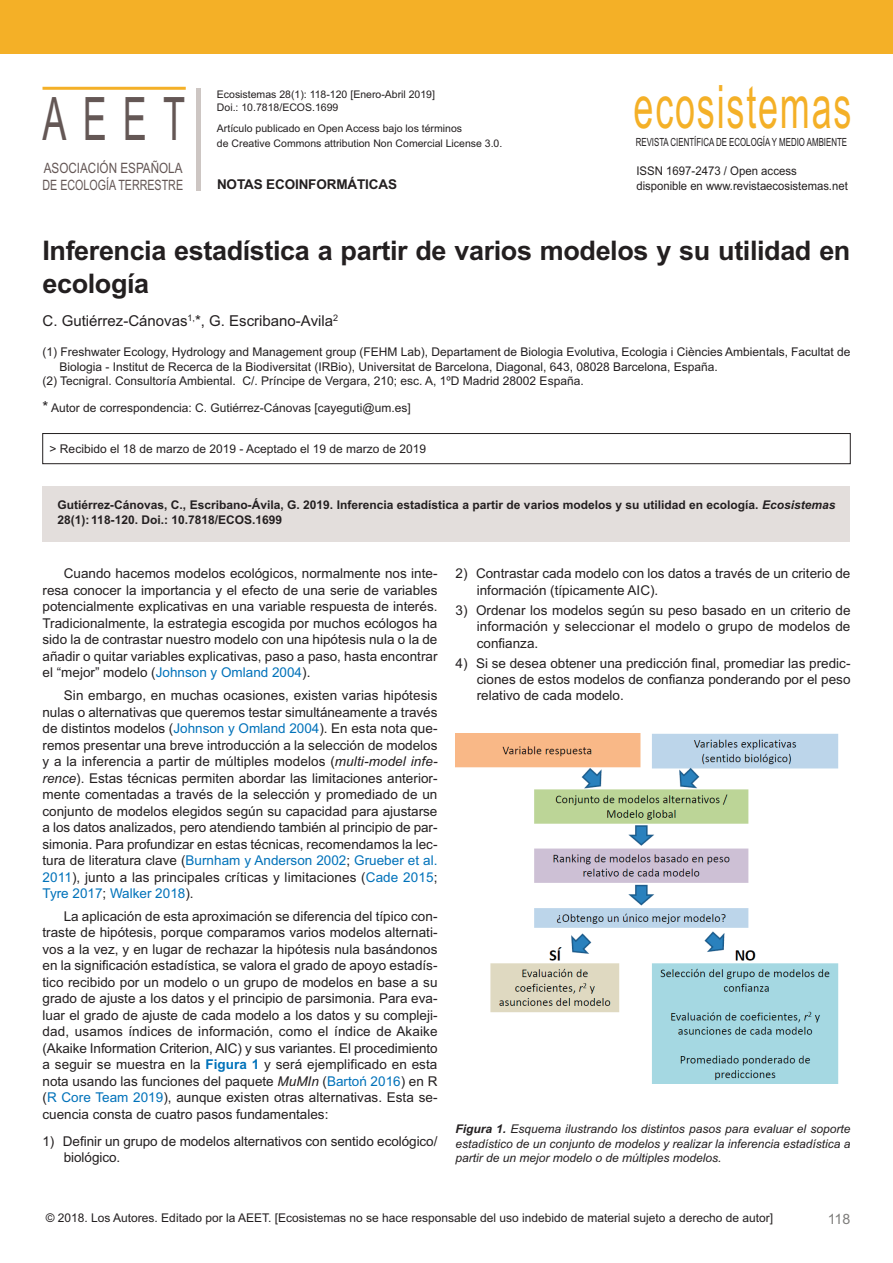
<style>
.page{position:relative;width:893px;height:1263px;background:#fff}
.page>*{position:absolute;margin:0;border:0;box-sizing:border-box;transform-origin:0 0}
.t1{font:60px "Arial";letter-spacing:.05em;color:#f4b027;scale:.6 1}
.t2{font:60px "Arial";color:#645755;scale:.6 1}
.t3{font:700 27px/32.4px "Arial";letter-spacing:-.015em;color:#231f20}
.t4{font:15px "Arial";color:#231f20}
.t5{font:14.25px/17.1px "Arial";color:#645755;scale:.82 1}
.t6{font:14.25px "Arial";color:#7f7e7c}
.t7{font:13.5px/16.5px "Arial";color:#231f20;text-align:justify}
.t8{font:700 13.5px "Arial";letter-spacing:-.01em;color:#231f20}
.t9{font:12px "Arial";color:#231f20}
.t10{font:italic 12px/14.4px "Arial";color:#231f20;text-align:justify}
.t11{font:700 12px/14.4px "Arial";color:#231f20}
.t12{font:12px/14.4px "Arial";color:#231f20;scale:.95 1}
.t13{font:11.25px "Arial";color:#231f20;scale:.7 1}
.t14{font:10.5px/12.8px "Arial";color:#231f20}
.s1{font-size:15px}
.s2{font-style:italic}
.s3{color:#0072ba}
.s4{font-weight:700;color:#0072ba}
.s5{font-weight:700}
</style>
<div class="page">
<hr style="left:43px;top:87px;width:143px;height:3px;background:#f4b027">
<div style="left:196px;top:88px;width:5px;height:102px;background:#cdc6c3"></div>
<div style="left:0;top:0;width:893px;height:54px;background:#f4b027"></div>
<div style="left:43px;top:433px;width:807px;height:31px;border:1px solid #231f20"></div>
<div style="left:42px;top:486px;width:808px;height:55px;background:#e3dedc"></div>
<img style="left:455px;top:733px;width:383px;height:350px">
<h1 class="t2" style="left:42px;top:84px;width:239px">AEET</h1>
<p class="t5" style="left:43px;top:159px;width:173px">ASOCIACIÓN ESPAÑOLA<br>DE ECOLOGÍA TERRESTRE</p>
<p class="t14" style="left:217px;top:88px;width:220px">Ecosistemas 28(1): 118-120 [Enero-Abril 2019]<br>Doi.: 10.7818/ECOS.1699</p>
<p class="t14" style="left:217px;top:121px;width:287px;line-height:14.7px">Artículo publicado en Open Access bajo los términos<br>de Creative Commons attribution Non Comercial License 3.0.</p>
<p class="t8" style="left:217px;top:177px;width:182px">NOTAS ECOINFORMÁTICAS</p>
<h1 class="t1" style="left:633px;top:72px;width:365px">ecosistemas</h1>
<p class="t13" style="left:636px;top:135px;width:303px">REVISTA CIENTÍFICA DE ECOLOGÍA Y MEDIO AMBIENTE</p>
<p class="t12" style="left:636px;top:164px;width:224px">ISSN 1697-2473 / Open access disponible en www.revistaecosistemas.net</p>
<h2 class="t3" style="left:43px;top:235px;width:809px">Inferencia estadística a partir de varios modelos y su utilidad en ecología</h2>
<p class="t4" style="left:43px;top:312px;width:297px">C. Gutiérrez-Cánovas<sup>1,</sup>*, G. Escribano-Avila<sup>2</sup></p>
<p class="t9" style="left:43px;top:345px;width:809px">(1) Freshwater Ecology, Hydrology and Management group (FEHM Lab), Departament de Biologia Evolutiva, Ecologia i Ciències Ambientals, Facultat de</p>
<p class="t9" style="left:60px;top:360px;width:660px">Biologia - Institut de Recerca de la Biodiversitat (IRBio), Universitat de Barcelona, Diagonal, 643, 08028 Barcelona, España.</p>
<p class="t9" style="left:43px;top:374px;width:543px">(2) Tecnigral. Consultoría Ambiental. C/. Príncipe de Vergara, 210; esc. A, 1ºD Madrid 28002 España.</p>
<p class="t9" style="left:43px;top:401px;width:370px"><span class="s1">*</span> Autor de correspondencia: C. Gutiérrez-Cánovas [cayeguti@um.es]</p>
<p class="t9" style="left:50px;top:441px;width:378px">&gt; Recibido el 18 de marzo de 2019 - Aceptado el 19 de marzo de 2019</p>
<p class="t11" style="left:57px;top:498px;width:779px">Gutiérrez-Cánovas, C., Escribano-Ávila, G. 2019. Inferencia estadística a partir de varios modelos y su utilidad en ecología. <span class="s2">Ecosistemas<br></span>28(1): 118-120. Doi.: 10.7818/ECOS.1699</p>
<p class="t7" style="left:43px;top:565px;width:396px;text-indent:21px">Cuando hacemos modelos ecológicos, normalmente nos inte&shy;resa conocer la importancia y el efecto de una serie de variables potencialmente explicativas en una variable respuesta de interés.<br>Tradicionalmente, la estrategia escogida por muchos ecólogos ha sido la de contrastar nuestro modelo con una hipótesis nula o la de añadir o quitar variables explicativas, paso a paso, hasta encontrar el “mejor” modelo (<span class="s3">Johnson y Omland 2004</span>).</p>
<p class="t7" style="left:43px;top:687px;width:396px;text-indent:21px">Sin embargo, en muchas ocasiones, existen varias hipótesis nulas o alternativas que queremos testar simultáneamente a través de distintos modelos (<span class="s3">Johnson y Omland 2004</span>). En esta nota que&shy;remos presentar una breve introducción a la selección de modelos y a la inferencia a partir de múltiples modelos (<span class="s2">multi-model infe&shy;rence</span>). Estas técnicas permiten abordar las limitaciones anterior&shy;mente comentadas a través de la selección y promediado de un conjunto de modelos elegidos según su capacidad para ajustarse a los datos analizados, pero atendiendo también al principio de par&shy;simonia. Para profundizar en estas técnicas, recomendamos la lec&shy;tura de literatura clave (<span class="s3">Burnham y Anderson 2002</span>; <span class="s3">Grueber et al.<br>2011</span>), junto a las principales críticas y limitaciones (<span class="s3">Cade 2015</span>; <span class="s3">Tyre 2017</span>; <span class="s3">Walker 2018</span>).</p>
<p class="t7" style="left:43px;top:908px;width:397px;text-indent:21px">La aplicación de esta aproximación se diferencia del típico con&shy;traste de hipótesis, porque comparamos varios modelos alternati&shy;vos a la vez, y en lugar de rechazar la hipótesis nula basándonos en la significación estadística, se valora el grado de apoyo estadís&shy;tico recibido por un modelo o un grupo de modelos en base a su grado de ajuste a los datos y el principio de parsimonia. Para eva&shy;luar el grado de ajuste de cada modelo a los datos y su compleji&shy;dad, usamos índices de información, como el índice de Akaike (Akaike Information Criterion, AIC) y sus variantes. El procedimiento a seguir se muestra en la <span class="s4">Figura 1</span> y será ejemplificado en esta nota usando las funciones del paquete <span class="s2">MuMIn</span> (<span class="s3">Bartoń 2016</span>) en R (<span class="s3">R Core Team 2019</span>), aunque existen otras alternativas. Esta se&shy;cuencia consta de cuatro pasos fundamentales:</p>
<p class="t7" style="left:64px;top:1133px;width:375px;text-indent:-21px">1) Definir un grupo de modelos alternativos con sentido ecológico/ biológico.</p>
<p class="t7" style="left:477px;top:566px;width:375px;text-indent:-21px">2) Contrastar cada modelo con los datos a través de un criterio de información (típicamente AIC).</p>
<p class="t7" style="left:477px;top:602px;width:375px;text-indent:-21px">3) Ordenar los modelos según su peso basado en un criterio de información y seleccionar el modelo o grupo de modelos de confianza.</p>
<p class="t7" style="left:477px;top:655px;width:375px;text-indent:-21px">4) Si se desea obtener una predicción final, promediar las predic&shy;ciones de estos modelos de confianza ponderando por el peso relativo de cada modelo.</p>
<p class="t10" style="left:455px;top:1122px;width:396px"><span class="s5">Figura 1.</span> Esquema ilustrando los distintos pasos para evaluar el soporte estadístico de un conjunto de modelos y realizar la inferencia estadística a partir de un mejor modelo o de múltiples modelos.</p>
<p class="t9" style="left:46px;top:1211px;width:729px">© 2018. Los Autores. Editado por la AEET. [Ecosistemas no se hace responsable del uso indebido de material sujeto a derecho de autor]</p>
<p class="t6" style="left:828px;top:1210px;width:24px">118</p>
</div>
